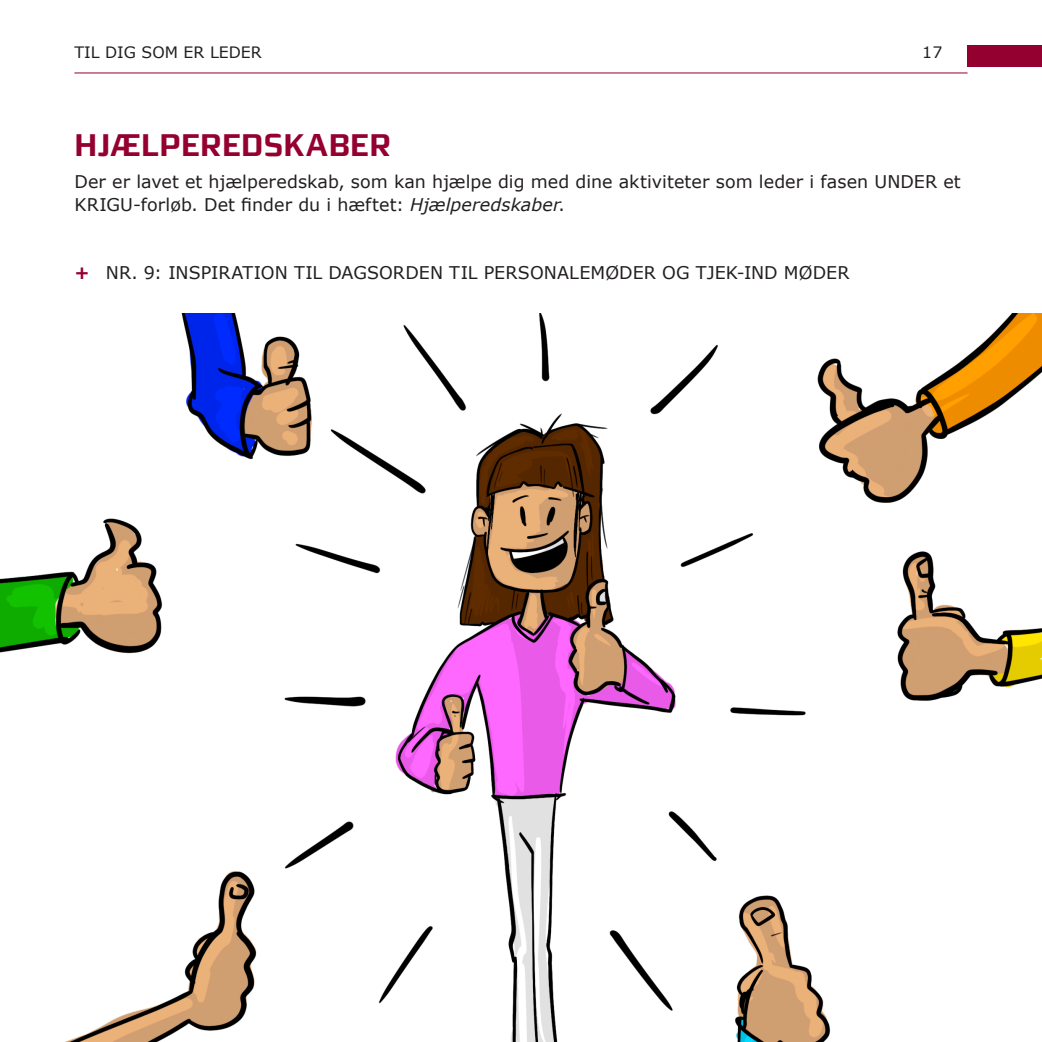
<style>
.page{position:relative;width:1042px;height:1042px;background:#fff}
.page>*{position:absolute;margin:0;border:0;box-sizing:border-box;transform-origin:0 0}
.overskrift-18-roed{font:700 31.5px "midtsans";letter-spacing:-.005em;color:#940130}
.overskrift-18-roed-2{font:17.5px/22.8px "Verdana";letter-spacing:.005em;color:#231f20}
.t1{font:15.75px "Verdana";color:#231f20}
.s1{font-style:italic}
.s2{font-weight:700;color:#940130}
</style>
<div class="page">
<div style="left:967px;top:46px;width:75px;height:21px;background:#940130"></div>
<hr style="left:74px;top:73px;width:893px;height:1px;background:#940130">
<img style="left:0;top:313px;width:1042px;height:729px">
<p class="t1" style="left:74px;top:41px;width:189px">TIL DIG SOM ER LEDER</p>
<p class="t1" style="left:922px;top:41px;width:22px">17</p>
<p class="overskrift-18-roed" style="left:74px;top:126px;width:318px">HJÆLPEREDSKABER</p>
<p class="overskrift-18-roed-2" style="left:74px;top:170px;width:888px">Der er lavet et hjælperedskab, som kan hjælpe dig med dine aktiviteter som leder i fasen UNDER et<br>KRIGU-forløb. Det finder du i hæftet: <span class="s1">Hjælperedskaber</span>.</p>
<p class="overskrift-18-roed-2" style="left:74px;top:261px;width:776px"><span class="s2">+</span> NR. 9: INSPIRATION TIL DAGSORDEN TIL PERSONALEMØDER OG TJEK-IND MØDER</p>
</div>
